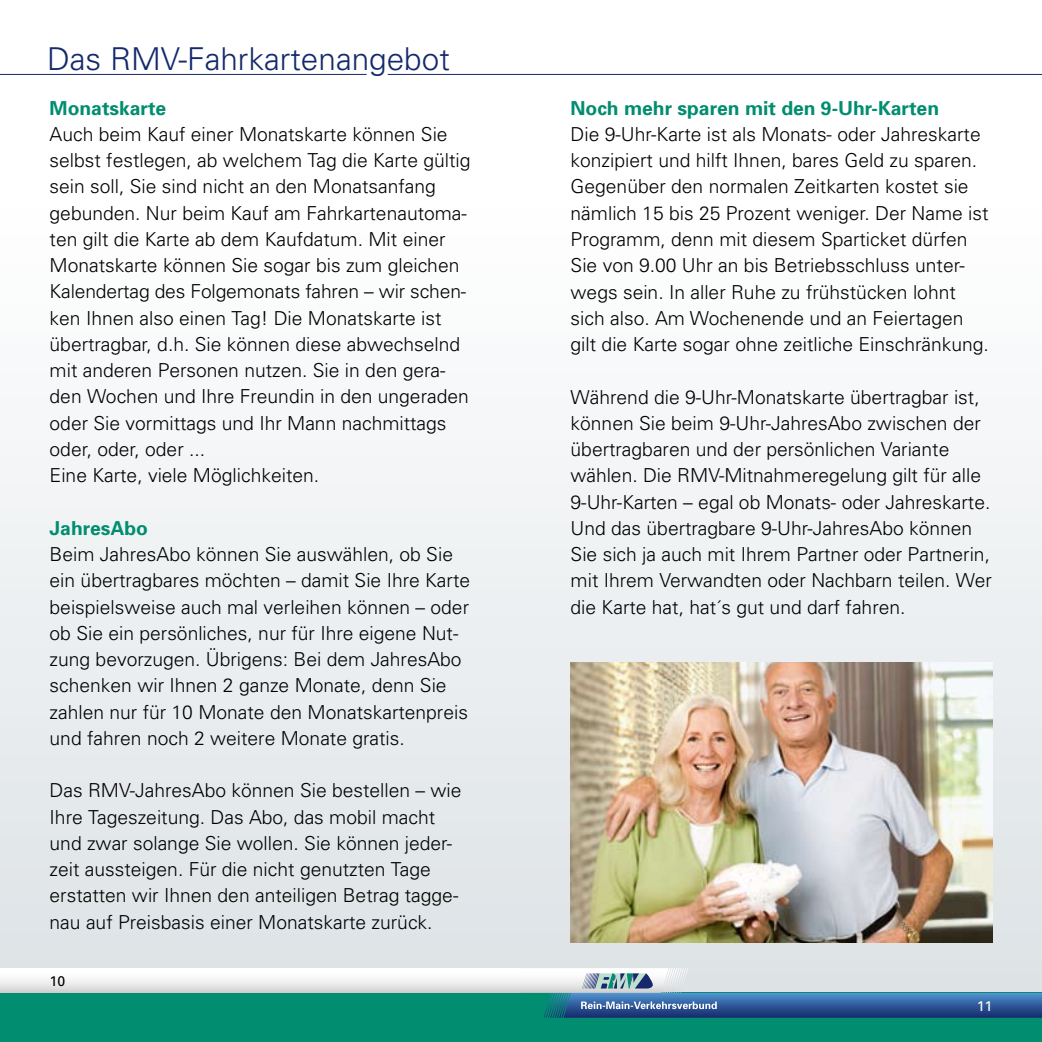
<style>
.page{position:relative;width:1042px;height:1042px;background:#fff}
.page>*{position:absolute;margin:0;border:0;box-sizing:border-box;transform-origin:0 0}
.t1{font:300 31.5px "Univers";color:#15296b}
.t2{font:300 19.25px/26.2px "Univers";color:#000}
.t3{font:700 19.25px "Univers";color:#008d70}
.t4{font:14px "Univers";color:#000}
.t5{font:14px "Univers";color:#fff}
</style>
<div class="page">
<div style="left:0;top:198px;width:521px;height:844px;background:linear-gradient(to bottom,#fff,#dae0e4)"></div>
<div style="left:0;top:993px;width:521px;height:49px;background:#008d70"></div>
<svg style="left:0;top:968px;width:521px;height:25px"></svg>
<div style="left:521px;top:198px;width:521px;height:844px;background:linear-gradient(to bottom,#fff,#dae0e4)"></div>
<div style="left:521px;top:993px;width:521px;height:49px;background:#008d70"></div>
<svg style="left:521px;top:968px;width:521px;height:49px;background:#85a2bf"></svg>
<img style="left:570px;top:662px;width:422px;height:281px">
<hr style="left:388px;top:74px;width:654px;height:1px;background:#15296b">
<hr style="left:0;top:74px;width:367px;height:1px;background:#15296b">
<h1 class="t1" style="left:47px;top:39px;width:404px">Das RMV-Fahrkartenangebot</h1>
<p class="t3" style="left:50px;top:96px;width:118px">Monatskarte</p>
<p class="t2" style="left:50px;top:121px;width:422px">Auch beim Kauf einer Monatskarte können Sie selbst festlegen, ab welchem Tag die Karte gültig sein soll, Sie sind nicht an den Monatsanfang gebunden. Nur beim Kauf am Fahrkartenautoma&shy;ten gilt die Karte ab dem Kaufdatum. Mit einer Monatskarte können Sie sogar bis zum gleichen Kalendertag des Folgemonats fahren – wir schen&shy;ken Ihnen also einen Tag! Die Monatskarte ist übertragbar, d.h. Sie können diese abwechselnd mit anderen Personen nutzen. Sie in den gera&shy;den Wochen und Ihre Freundin in den ungeraden oder Sie vormittags und Ihr Mann nachmittags oder, oder, oder ...<br>Eine Karte, viele Möglichkeiten.</p>
<p class="t3" style="left:50px;top:516px;width:100px">JahresAbo</p>
<p class="t2" style="left:50px;top:541px;width:422px">Beim JahresAbo können Sie auswählen, ob Sie ein übertragbares möchten – damit Sie Ihre Karte beispielsweise auch mal verleihen können – oder ob Sie ein persönliches, nur für Ihre eigene Nut&shy;zung bevorzugen. Übrigens: Bei dem JahresAbo schenken wir Ihnen 2 ganze Monate, denn Sie zahlen nur für 10 Monate den Monatskartenpreis und fahren noch 2 weitere Monate gratis.</p>
<p class="t2" style="left:50px;top:777px;width:413px">Das RMV-JahresAbo können Sie bestellen – wie Ihre Tageszeitung. Das Abo, das mobil macht und zwar solange Sie wollen. Sie können jeder&shy;zeit aussteigen. Für die nicht genutzten Tage erstatten wir Ihnen den anteiligen Betrag tagge&shy;nau auf Preisbasis einer Monatskarte zurück.</p>
<p class="t4" style="left:50px;top:972px;width:17px">10</p>
<p class="t3" style="left:570px;top:96px;width:370px">Noch mehr sparen mit den 9-Uhr-Karten</p>
<p class="t2" style="left:570px;top:121px;width:420px">Die 9-Uhr-Karte ist als Monats- oder Jahreskarte konzipiert und hilft Ihnen, bares Geld zu sparen.<br>Gegenüber den normalen Zeitkarten kostet sie nämlich 15 bis 25 Prozent weniger. Der Name ist Programm, denn mit diesem Sparticket dürfen Sie von 9.00 Uhr an bis Betriebsschluss unter&shy;wegs sein. In aller Ruhe zu frühstücken lohnt sich also. Am Wochenende und an Feiertagen gilt die Karte sogar ohne zeitliche Einschränkung.</p>
<p class="t2" style="left:570px;top:384px;width:423px">Während die 9-Uhr-Monatskarte übertragbar ist, können Sie beim 9-Uhr-JahresAbo zwischen der übertragbaren und der persönlichen Variante wählen. Die RMV-Mitnahmeregelung gilt für alle 9-Uhr-Karten – egal ob Monats- oder Jahreskarte.<br>Und das übertragbare 9-Uhr-JahresAbo können Sie sich ja auch mit Ihrem Partner oder Partnerin, mit Ihrem Verwandten oder Nachbarn teilen. Wer die Karte hat, hat´s gut und darf fahren.</p>
<p class="t5" style="left:977px;top:998px;width:17px">11</p>
</div>
